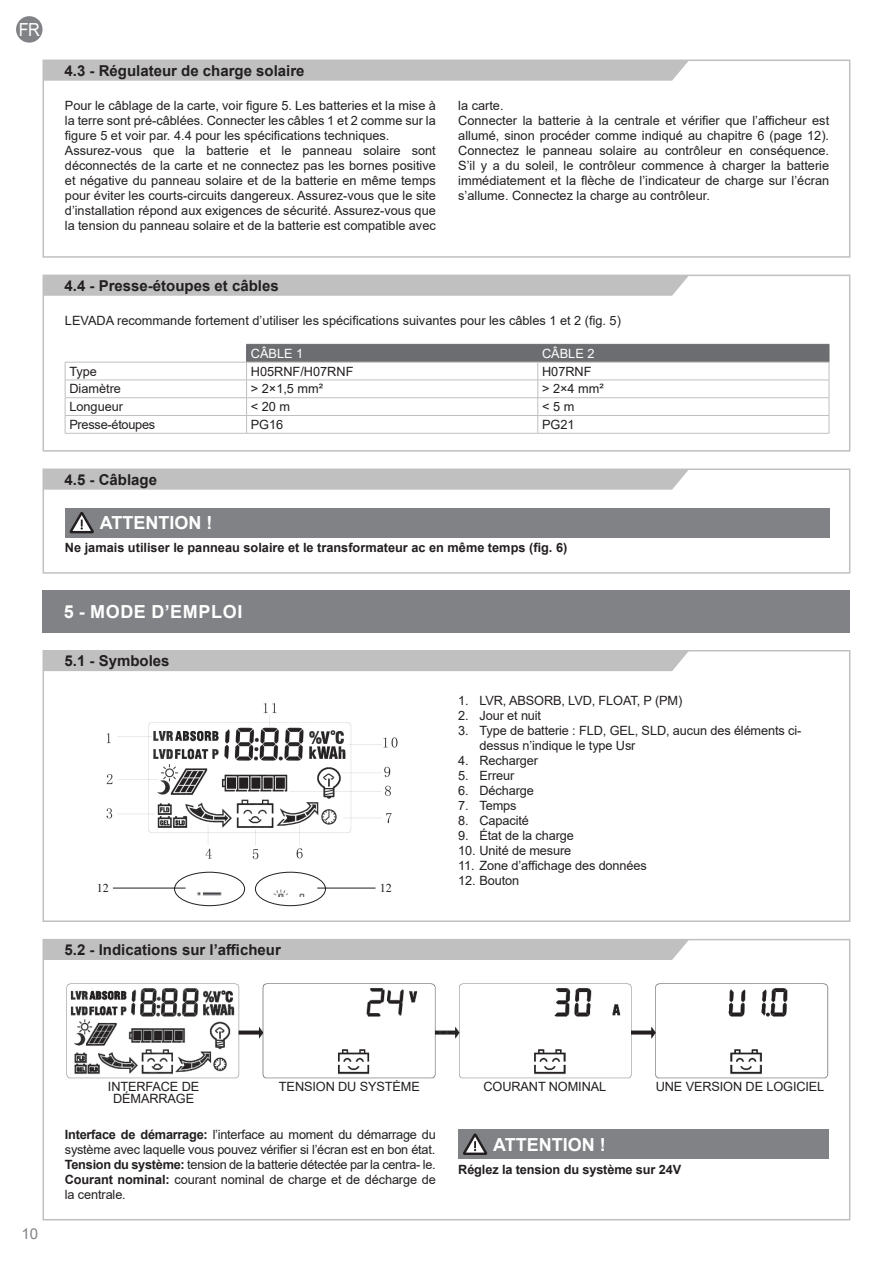
<style>
.page{position:relative;width:893px;height:1263px;background:#fff}
.page>*{position:absolute;margin:0;border:0;box-sizing:border-box;transform-origin:0 0}
.t1{font:700 18px "Arial";color:#fff}
.t2{font:700 18px "Arial";letter-spacing:.035em;color:#fff}
.t3{font:18px "Arial";color:#fff;scale:.9 1}
.t4{font:700 15px "Arial";color:#231f20}
.t5{font:15px "Arial";color:#808285}
.t6{font:12.75px/15px "Arial";letter-spacing:-.01em;color:#231f20;text-align:justify}
.t7{font:700 12.75px "Arial";color:#231f20}
.t8{font:12.75px "Arial";color:#fff}
.t9{font:12px "Times";color:#231f20}
.s1{font-weight:700}
</style>
<div class="page">
<div style="left:16px;top:16px;width:27px;height:27px;background:#808285;border-radius:50%"></div>
<hr style="left:65px;top:362px;width:182px;height:1px;background:#c0c0c0">
<hr style="left:65px;top:380px;width:182px;height:1px;background:#c0c0c0">
<hr style="left:65px;top:397px;width:182px;height:1px;background:#c0c0c0">
<hr style="left:65px;top:415px;width:182px;height:1px;background:#c0c0c0">
<svg style="left:65px;top:362px;width:1px;height:71px"></svg>
<svg style="left:246px;top:344px;width:584px;height:89px"></svg>
<hr style="left:65px;top:433px;width:182px;height:1px;background:#c0c0c0">
<hr style="left:247px;top:433px;width:291px;height:1px;background:#c0c0c0">
<hr style="left:538px;top:433px;width:291px;height:1px;background:#c0c0c0">
<div style="left:43px;top:468px;width:807px;height:106px;border:2px solid #c0c0c0"></div>
<div style="left:46px;top:63px;width:641px;height:18px;background:#c0c0c0"></div>
<div style="left:46px;top:278px;width:641px;height:18px;background:#c0c0c0"></div>
<div style="left:43px;top:469px;width:646px;height:21px;background:#c0c0c0"></div>
<div style="left:43px;top:60px;width:807px;height:198px;border:2px solid #c0c0c0"></div>
<div style="left:43px;top:275px;width:807px;height:177px;border:2px solid #c0c0c0"></div>
<div style="left:65px;top:508px;width:764px;height:29px;background:#808285"></div>
<svg style="left:70px;top:512px;width:24px;height:21px"></svg>
<div style="left:43px;top:590px;width:807px;height:43px;background:#808285"></div>
<div style="left:46px;top:653px;width:641px;height:18px;background:#c0c0c0"></div>
<div style="left:46px;top:942px;width:641px;height:18px;background:#c0c0c0"></div>
<div style="left:43px;top:650px;width:807px;height:272px;border:2px solid #c0c0c0"></div>
<div style="left:43px;top:939px;width:807px;height:281px;border:2px solid #c0c0c0"></div>
<div style="left:255px;top:872px;width:71px;height:34px;border:1px solid #231f20;border-radius:50%"></div>
<div style="left:174px;top:872px;width:71px;height:34px;border:1px solid #231f20;border-radius:50%"></div>
<hr style="left:113px;top:888px;width:73px;height:1px;background:#231f20">
<hr style="left:317px;top:888px;width:59px;height:1px;background:#231f20">
<img style="left:106px;top:703px;width:292px;height:157px">
<img style="left:273px;top:889px;width:32px;height:7px">
<img style="left:197px;top:892px;width:25px;height:4px">
<img style="left:66px;top:983px;width:763px;height:96px">
<div style="left:458px;top:1129px;width:371px;height:30px;background:#808285"></div>
<svg style="left:463px;top:1133px;width:24px;height:22px"></svg>
<h1 class="t3" style="left:19px;top:17px;width:25px">FR</h1>
<p class="t4" style="left:65px;top:60px;width:242px">4.3 - Régulateur de charge solaire</p>
<p class="t6" style="left:65px;top:98px;width:372px">Pour le câblage de la carte, voir figure 5. Les batteries et la mise à la terre sont pré-câblées. Connecter les câbles 1 et 2 comme sur la figure 5 et voir par. 4.4 pour les spécifications techniques.</p>
<p class="t6" style="left:65px;top:143px;width:372px">Assurez-vous que la batterie et le panneau solaire sont déconnectés de la carte et ne connectez pas les bornes positive et négative du panneau solaire et de la batterie en même temps pour éviter les courts-circuits dangereux. Assurez-vous que le site d’installation répond aux exigences de sécurité. Assurez-vous que la tension du panneau solaire et de la batterie est compatible avec</p>
<p class="t4" style="left:65px;top:275px;width:216px">4.4 - Presse-étoupes et câbles</p>
<p class="t6" style="left:458px;top:98px;width:47px">la carte.</p>
<p class="t6" style="left:458px;top:113px;width:372px">Connecter la batterie à la centrale et vérifier que l’afficheur est allumé, sinon procéder comme indiqué au chapitre 6 (page 12).<br>Connectez le panneau solaire au contrôleur en conséquence.<br>S’il y a du soleil, le contrôleur commence à charger la batterie immédiatement et la flèche de l’indicateur de charge sur l’écran s’allume. Connectez la charge au contrôleur.</p>
<p class="t6" style="left:65px;top:313px;width:558px">LEVADA recommande fortement d’utiliser les spécifications suivantes pour les câbles 1 et 2 (fig. 5)</p>
<p class="t8" style="left:251px;top:345px;width:54px">CÂBLE 1</p>
<p class="t8" style="left:542px;top:345px;width:54px">CÂBLE 2</p>
<p class="t6" style="left:69px;top:364px;width:29px">Type</p>
<p class="t6" style="left:251px;top:364px;width:104px">H05RNF/H07RNF</p>
<p class="t6" style="left:542px;top:364px;width:51px">H07RNF</p>
<p class="t6" style="left:69px;top:381px;width:53px">Diamètre</p>
<p class="t6" style="left:251px;top:381px;width:74px">&gt; 2×1,5 mm²</p>
<p class="t6" style="left:542px;top:381px;width:63px">&gt; 2×4 mm²</p>
<p class="t6" style="left:69px;top:399px;width:55px">Longueur</p>
<p class="t6" style="left:251px;top:399px;width:41px">&lt; 20 m</p>
<p class="t6" style="left:542px;top:399px;width:34px">&lt; 5 m</p>
<p class="t6" style="left:69px;top:417px;width:87px">Presse-étoupes</p>
<p class="t6" style="left:251px;top:417px;width:34px">PG16</p>
<p class="t6" style="left:542px;top:417px;width:34px">PG21</p>
<p class="t4" style="left:65px;top:469px;width:94px">4.5 - Câblage</p>
<p class="t1" style="left:100px;top:510px;width:114px">ATTENTION !</p>
<p class="t7" style="left:65px;top:539px;width:504px">Ne jamais utiliser le panneau solaire et le transformateur ac en même temps (fig. 6)</p>
<p class="t2" style="left:64px;top:599px;width:180px">5 - MODE D’EMPLOI</p>
<p class="t4" style="left:65px;top:650px;width:107px">5.1 - Symboles</p>
<p class="t9" style="left:97px;top:881px;width:13px">12</p>
<p class="t9" style="left:380px;top:881px;width:13px">12</p>
<p class="t4" style="left:65px;top:939px;width:218px">5.2 - Indications sur l’afficheur</p>
<p class="t6" style="left:458px;top:693px;width:226px">1. LVR, ABSORB, LVD, FLOAT, P (PM)</p>
<p class="t6" style="left:458px;top:708px;width:84px">2. Jour et nuit</p>
<p class="t6" style="left:479px;top:723px;width:323px;text-indent:-21px">3. Type de batterie : FLD, GEL, SLD, aucun des éléments ci&shy;dessus n’indique le type Usr</p>
<p class="t6" style="left:458px;top:753px;width:81px">4. Recharger</p>
<p class="t6" style="left:458px;top:768px;width:58px">5. Erreur</p>
<p class="t6" style="left:458px;top:783px;width:77px">6. Décharge</p>
<p class="t6" style="left:458px;top:798px;width:60px">7. Temps</p>
<p class="t6" style="left:458px;top:813px;width:72px">8. Capacité</p>
<p class="t6" style="left:458px;top:828px;width:117px">9. État de la charge</p>
<p class="t6" style="left:458px;top:843px;width:115px">10. Unité de mesure</p>
<p class="t6" style="left:458px;top:858px;width:190px">11. Zone d’affichage des données</p>
<p class="t6" style="left:458px;top:873px;width:63px">12. Bouton</p>
<p class="t5" style="left:21px;top:1223px;width:18px">10</p>
<p class="t6" style="left:108px;top:1081px;width:93px;line-height:12px;text-align:center">INTERFACE DE<br>DÉMARRAGE</p>
<p class="t6" style="left:279px;top:1079px;width:142px">TENSION DU SYSTÈME</p>
<p class="t6" style="left:484px;top:1079px;width:124px">COURANT NOMINAL</p>
<p class="t6" style="left:656px;top:1079px;width:170px">UNE VERSION DE LOGICIEL</p>
<p class="t6" style="left:65px;top:1126px;width:372px"><span class="s1">Interface de démarrage:</span> l’interface au moment du démarrage du système avec laquelle vous pouvez vérifier si l’écran est en bon état.</p>
<p class="t6" style="left:65px;top:1156px;width:372px"><span class="s1">Tension du système:</span> tension de la batterie détectée par la centra- le.</p>
<p class="t6" style="left:65px;top:1171px;width:372px"><span class="s1">Courant nominal:</span> courant nominal de charge et de décharge de la centrale.</p>
<p class="t1" style="left:493px;top:1132px;width:114px">ATTENTION !</p>
<p class="t7" style="left:458px;top:1161px;width:224px">Réglez la tension du système sur 24V</p>
</div>
